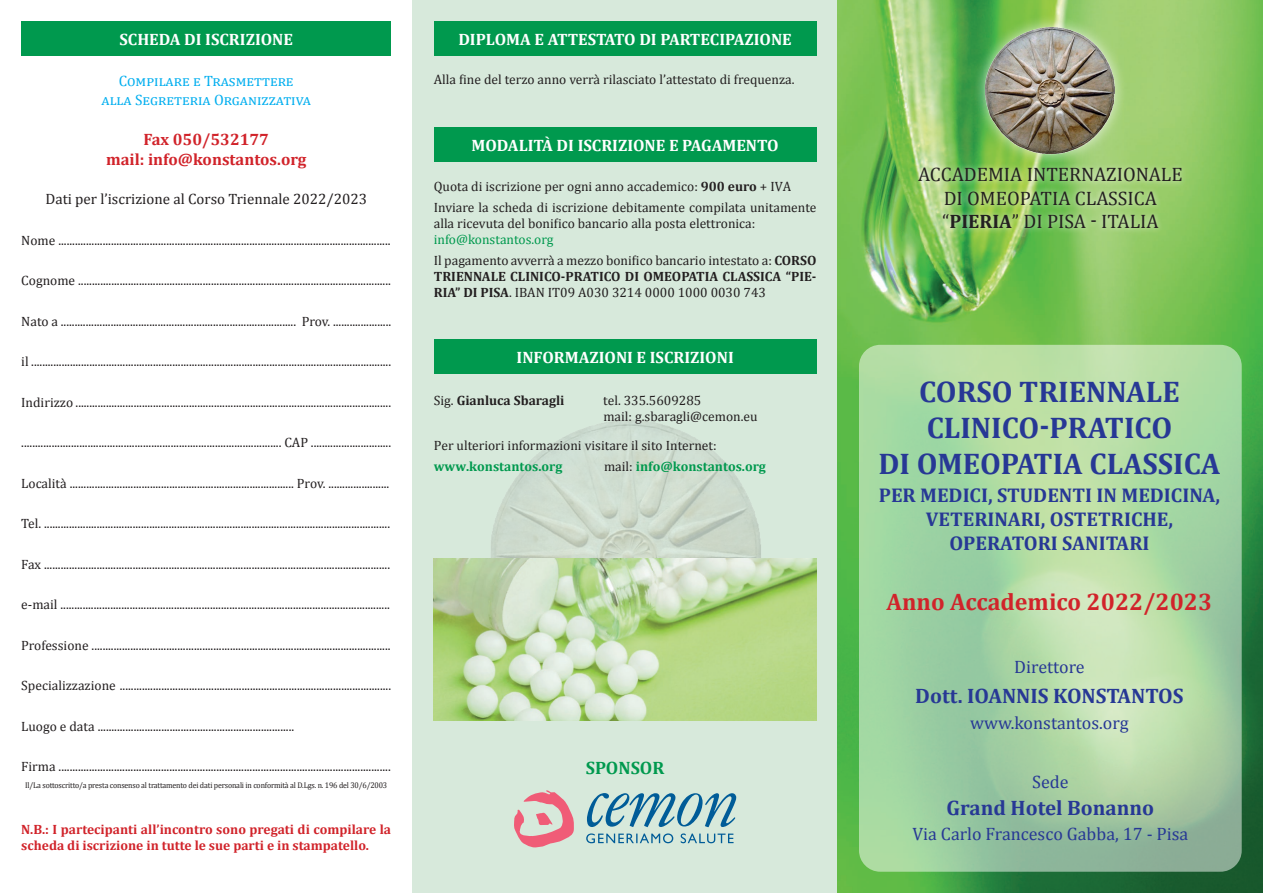
<style>
.page{position:relative;width:1263px;height:893px;background:#fff}
.page>*{position:absolute;margin:0;border:0;box-sizing:border-box;transform-origin:0 0}
.t1{font:700 30px "Cambria";color:#273895}
.t2{font:700 24px "Cambria";color:#d1232a}
.Normale{font:700 21px "Cambria";color:#273895}
.t3{font:700 19.95px/24px "Cambria";color:#273895;text-align:center}
.t4{font:19.5px "Cambria";color:#231f20}
.Normale-2{font:18px "Cambria";color:#273895}
.Normale-3{font:700 18px "Cambria";color:#00994e}
.t5{font:700 16.5px "Cambria";color:#fff}
.t6{font:700 16.5px "Cambria";color:#d1232a}
.t7{font:15px "Cambria";letter-spacing:.055em;color:#00aeef}
.t8{font:15px "Cambria";color:#231f20}
.t9{font:13.5px/16.2px "Cambria";color:#231f20}
.t10{font:700 13.5px/16.2px "Cambria";color:#d1232a}
.t11{font:700 13.5px "Cambria";color:#00994e}
.t12{font:700 13.5px "Cambria";color:#231f20}
.t13{font:13.5px "Cambria";color:#00994e}
.t14{font:8.25px "Cambria";letter-spacing:-.02em;color:#231f20;scale:.95 1}
.s1{font-weight:700}
.s2{font-weight:400}
.s3{font-weight:400;color:#231f20}
</style>
<div class="page">
<div style="left:412px;top:0;width:426px;height:893px;background:#d7e9db"></div>
<img style="left:838px;top:0;width:425px;height:893px">
<svg style="left:859px;top:345px;width:383px;height:527px;background:#aad5a4"></svg>
<div style="left:21px;top:21px;width:370px;height:34px;background:#00994e"></div>
<div style="left:972px;top:14px;width:156px;height:153px;background:#fff;opacity:.75"></div>
<img style="left:980px;top:21px;width:139px;height:140px">
<div style="left:912px;top:162px;width:275px;height:72px;background:#fff;opacity:.75"></div>
<div style="left:434px;top:21px;width:382px;height:34px;background:#00994e"></div>
<div style="left:434px;top:127px;width:382px;height:34px;background:#00994e"></div>
<img style="left:491px;top:420px;width:270px;height:138px">
<div style="left:434px;top:339px;width:382px;height:34px;background:#00994e"></div>
<img style="left:434px;top:558px;width:382px;height:162px">
<svg style="left:514px;top:790px;width:60px;height:58px"></svg>
<svg style="left:587px;top:793px;width:149px;height:34px"></svg>
<svg style="left:586px;top:833px;width:147px;height:10px"></svg>
<p class="t5" style="left:119px;top:28px;width:175px">SCHEDA DI ISCRIZIONE</p>
<p class="t7" style="left:119px;top:72px;width:176px">Compilare e Trasmettere</p>
<p class="t7" style="left:101px;top:91px;width:210px">alla Segreteria Organizzativa</p>
<p class="t6" style="left:143px;top:128px;width:127px">Fax 050/532177</p>
<p class="t6" style="left:106px;top:148px;width:202px">mail: info@konstantos.org</p>
<p class="t8" style="left:45px;top:190px;width:323px">Dati per l’iscrizione al Corso Triennale 2022/2023</p>
<p class="t9" style="left:21px;top:232px;width:371px">Nome ........................................................................................................................</p>
<p class="t9" style="left:21px;top:273px;width:371px">Cognome .................................................................................................................</p>
<p class="t9" style="left:21px;top:313px;width:371px">Nato a ..................................................................................... Prov. .....................</p>
<p class="t9" style="left:21px;top:354px;width:371px">il ..................................................................................................................................</p>
<p class="t9" style="left:21px;top:394px;width:371px">Indirizzo ..................................................................................................................</p>
<p class="t9" style="left:21px;top:435px;width:371px">.............................................................................................. CAP .............................</p>
<p class="t9" style="left:21px;top:475px;width:370px">Località ................................................................................. Prov. ......................</p>
<p class="t9" style="left:21px;top:516px;width:370px">Tel. .............................................................................................................................</p>
<p class="t9" style="left:21px;top:556px;width:370px">Fax .............................................................................................................................</p>
<p class="t9" style="left:21px;top:597px;width:370px">e-mail .......................................................................................................................</p>
<p class="t9" style="left:21px;top:637px;width:371px">Professione ............................................................................................................</p>
<p class="t9" style="left:21px;top:678px;width:371px">Specializzazione ..................................................................................................</p>
<p class="t9" style="left:21px;top:718px;width:274px">Luogo e data .......................................................................</p>
<p class="t9" style="left:21px;top:759px;width:371px">Firma ........................................................................................................................</p>
<p class="t14" style="left:25px;top:780px;width:383px">Il/La sottoscritto/a presta consenso al trattamento dei dati personali in conformità al D.Lgs. n. 196 del 30/6/2003</p>
<p class="t10" style="left:21px;top:820px;width:371px">N.B.: I partecipanti all’incontro sono pregati di compilare la scheda di iscrizione in tutte le sue parti e in stampatello.</p>
<p class="t5" style="left:458px;top:27px;width:335px">DIPLOMA E ATTESTATO DI PARTECIPAZIONE</p>
<p class="t9" style="left:434px;top:72px;width:362px">Alla fine del terzo anno verrà rilasciato l’attestato di frequenza.</p>
<p class="t5" style="left:471px;top:133px;width:309px">MODALITÀ DI ISCRIZIONE E PAGAMENTO</p>
<p class="t9" style="left:434px;top:179px;width:359px">Quota di iscrizione per ogni anno accademico: <span class="s1">900 euro</span> + IVA</p>
<p class="t9" style="left:434px;top:199px;width:384px">Inviare la scheda di iscrizione debitamente compilata unitamente alla ricevuta del bonifico bancario alla posta elettronica:</p>
<p class="t13" style="left:434px;top:232px;width:121px">info@konstantos.org</p>
<p class="t9" style="left:434px;top:252px;width:384px;text-align:justify">Il pagamento avverrà a mezzo bonifico bancario intestato a: <span class="s1">CORSO TRIENNALE CLINICO-PRATICO DI OMEOPATIA CLASSICA “PIE-RIA” DI PISA</span>. IBAN IT09 A030 3214 0000 1000 0030 743</p>
<p class="t5" style="left:517px;top:346px;width:219px">INFORMAZIONI E ISCRIZIONI</p>
<p class="t12" style="left:434px;top:391px;width:132px"><span class="s2">Sig.</span> Gianluca Sbaragli</p>
<p class="t9" style="left:603px;top:392px;width:99px">tel. 335.5609285</p>
<p class="t9" style="left:603px;top:409px;width:156px">mail: g.sbaragli@cemon.eu</p>
<p class="t9" style="left:434px;top:438px;width:284px">Per ulteriori informazioni visitare il sito Internet:</p>
<p class="t11" style="left:434px;top:457px;width:130px">www.konstantos.org</p>
<p class="t11" style="left:604px;top:457px;width:163px"><span class="s3">mail:</span> info@konstantos.org</p>
<p class="Normale-3" style="left:586px;top:755px;width:80px">SPONSOR</p>
<p class="t4" style="left:918px;top:163px;width:266px">ACCADEMIA INTERNAZIONALE</p>
<p class="t4" style="left:944px;top:187px;width:215px">DI OMEOPATIA CLASSICA</p>
<p class="t4" style="left:942px;top:210px;width:218px">“<span class="s1">PIERIA</span>” DI PISA - ITALIA</p>
<p class="t1" style="left:919px;top:370px;width:262px">CORSO TRIENNALE</p>
<p class="t1" style="left:927px;top:406px;width:247px">CLINICO-PRATICO</p>
<p class="t1" style="left:878px;top:442px;width:343px">DI OMEOPATIA CLASSICA</p>
<p class="t3" style="left:879px;top:483px;width:343px">PER MEDICI, STUDENTI IN MEDICINA,<br>VETERINARI, OSTETRICHE,</p>
<p class="t3" style="left:949px;top:530px;width:202px">OPERATORI SANITARI</p>
<p class="t2" style="left:886px;top:584px;width:327px">Anno Accademico 2022/2023</p>
<p class="Normale-2" style="left:1014px;top:657px;width:72px">Direttore</p>
<p class="Normale" style="left:915px;top:681px;width:270px">Dott. IOANNIS KONSTANTOS</p>
<p class="Normale-2" style="left:970px;top:712px;width:160px">www.konstantos.org</p>
<p class="Normale-2" style="left:1032px;top:771px;width:38px">Sede</p>
<p class="Normale" style="left:946px;top:793px;width:209px">Grand Hotel Bonanno</p>
<p class="Normale-2" style="left:912px;top:823px;width:277px">Via Carlo Francesco Gabba, 17 - Pisa</p>
</div>
